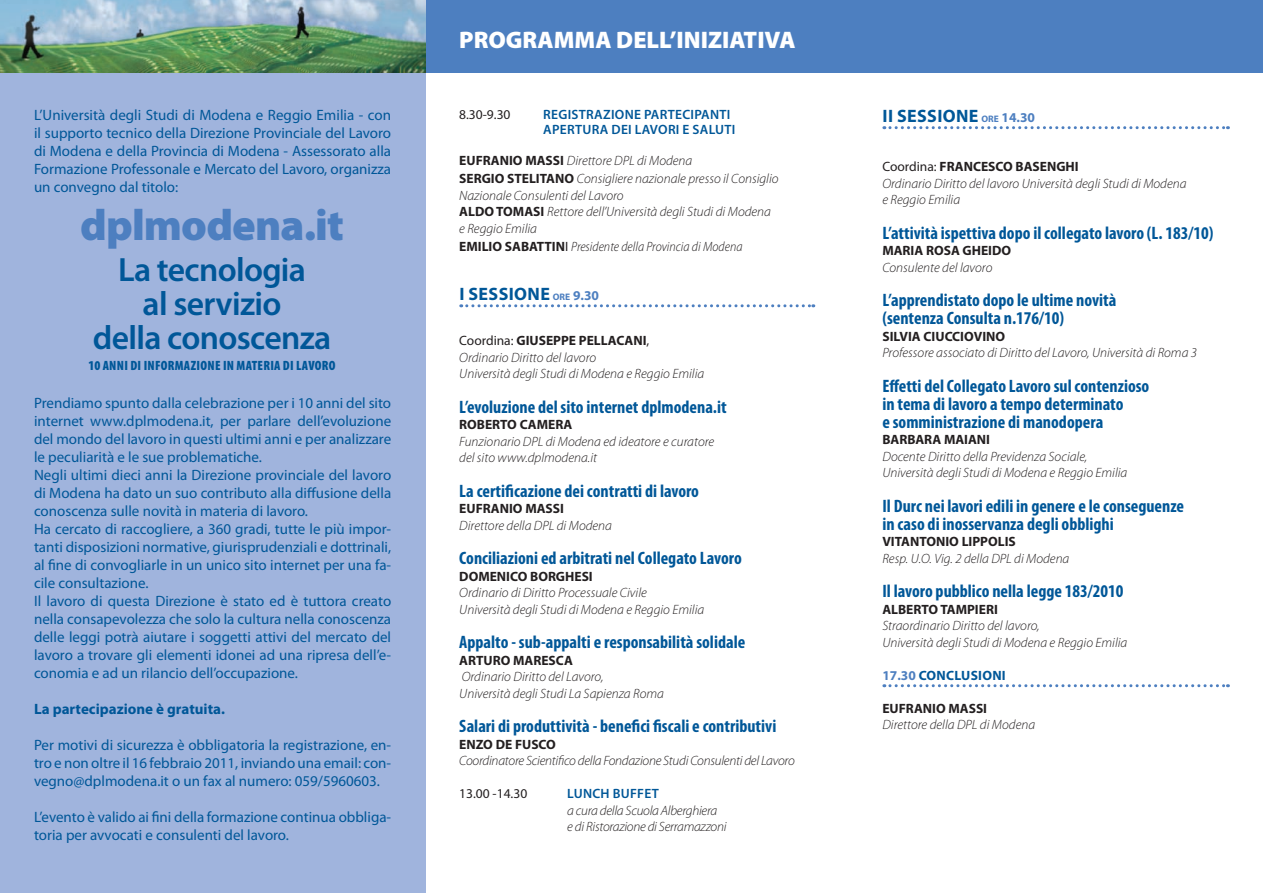
<style>
.page{position:relative;width:1263px;height:893px;background:#fff}
.page>*{position:absolute;margin:0;border:0;box-sizing:border-box;transform-origin:0 0}
.t1{font:900 43.8px "Myriad Pro";color:#4d7fc0}
.t2{font:600 33.75px/33.8px "Myriad Pro";letter-spacing:-.02em;color:#005798;text-align:center}
.t3{font:900 24px "Myriad Pro";color:#fff}
.t4{font:700 condensed 18px/18px "Myriad Pro";color:#005798}
.t5{font:700 18px "Myriad Pro";letter-spacing:.02em;color:#005798}
.t6{font:15px/18px "Myriad Pro";color:#005798;text-align:justify}
.t7{font:700 15px "Myriad Pro";color:#005798}
.t8{font:italic 300 13.5px/16.5px "Myriad Pro";color:#231f20}
.t9{font:700 13.5px "Myriad Pro";color:#231f20}
.t10{font:italic 300 13.5px/16.5px "Myriad Pro";letter-spacing:-.02em;color:#231f20}
.t11{font:600 13.5px/15px "Myriad Pro";letter-spacing:.02em;color:#005798}
.t12{font:italic 300 semi-condensed 13.5px "Myriad Pro";color:#231f20}
.t13{font:900 condensed 13.5px "Myriad Pro";letter-spacing:.02em;color:#005798}
.t14{font:13.5px "Myriad Pro";color:#231f20}
.t15{font:700 13.5px "Myriad Pro";letter-spacing:.02em;color:#005798}
.s1{font-weight:700;font-style:normal}
.s2{font-weight:700;font-style:normal;font-stretch:normal}
.s3{font-weight:400;font-style:normal;font-stretch:normal}
.s4{font-size:9.45px;color:#4d7fc0}
.s5{font-size:13.5px;color:#4d7fc0}
.s6{font-weight:400;font-style:normal}
.s7{color:#4d7fc0}
</style>
<div class="page">
<div style="left:0;top:0;width:425px;height:893px;background:#a0b4dd"></div>
<div style="left:0;top:0;width:1263px;height:72px;background:#4d7fc0"></div>
<svg style="left:461px;top:304px;width:353px;height:3px"></svg>
<svg style="left:884px;top:126px;width:344px;height:3px"></svg>
<svg style="left:884px;top:684px;width:344px;height:3px"></svg>
<img style="left:0;top:0;width:425px;height:72px">
<p class="t6" style="left:34px;top:105px;width:359px">L’Università degli Studi di Modena e Reggio Emilia - con il supporto tecnico della Direzione Provinciale del Lavoro di Modena e della Provincia di Modena - Assessorato alla Formazione Professonale e Mercato del Lavoro, organizza un convegno dal titolo:</p>
<h1 class="t1" style="left:80px;top:201px;width:265px">DPLMODENA.IT</h1>
<h2 class="t2" style="left:93px;top:252px;width:240px">LA TECNOLOGIA<br>AL SERVIZIO<br>DELLA CONOSCENZA</h2>
<p class="t13" style="left:88px;top:358px;width:249px">10 ANNI DI INFORMAZIONE IN MATERIA DI LAVORO</p>
<p class="t6" style="left:34px;top:393px;width:359px;text-align:left">Prendiamo spunto dalla celebrazione per i 10 anni del sito internet www.dplmodena.it, per parlare dell’evoluzione del mondo del lavoro in questi ultimi anni e per analizzare le peculiarità e le sue problematiche.<br>Negli ultimi dieci anni la Direzione provinciale del lavoro di Modena ha dato un suo contributo alla diffusione della conoscenza sulle novità in materia di lavoro.<br>Ha cercato di raccogliere, a 360 gradi, tutte le più impor&shy;tanti disposizioni normative, giurisprudenziali e dottrinali, al fine di convogliarle in un unico sito internet per una fa&shy;cile consultazione.<br>Il lavoro di questa Direzione è stato ed è tuttora creato nella consapevolezza che solo la cultura nella conoscenza delle leggi potrà aiutare i soggetti attivi del mercato del lavoro a trovare gli elementi idonei ad una ripresa dell’e&shy;conomia e ad un rilancio dell’occupazione.</p>
<p class="t7" style="left:34px;top:699px;width:192px">LA PARTECIPAZIONE È GRATUITA.</p>
<p class="t6" style="left:34px;top:735px;width:359px">Per motivi di sicurezza è obbligatoria la registrazione, en&shy;tro e non oltre il 16 febbraio 2011, inviando una email: con&shy;vegno@dplmodena.it o un fax al numero: 059/5960603.</p>
<p class="t6" style="left:34px;top:807px;width:359px">L’evento è valido ai fini della formazione continua obbliga&shy;toria per avvocati e consulenti del lavoro.</p>
<h3 class="t3" style="left:459px;top:26px;width:338px">PROGRAMMA DELL’INIZIATIVA</h3>
<p class="t14" style="left:459px;top:106px;width:53px">8.30-9.30</p>
<p class="t11" style="left:543px;top:106px;width:194px">REGISTRAZIONE PARTECIPANTI<br>APERTURA DEI LAVORI E SALUTI</p>
<p class="t8" style="left:459px;top:152px;width:321px;line-height:18px"><span class="s1">EUFRANIO MASSI</span> Direttore DPL di Modena<br><span class="s1">SERGIO STELITANO</span> Consigliere nazionale presso il Consiglio</p>
<p class="t8" style="left:459px;top:187px;width:313px">Nazionale Consulenti del Lavoro<br><span class="s1">ALDO TOMASI</span> Rettore dell’Università degli Studi di Modena e Reggio Emilia</p>
<p class="t12" style="left:459px;top:239px;width:285px"><span class="s2">EMILIO SABATTIN</span><span class="s3">I</span> Presidente della Provincia di Modena</p>
<p class="t5" style="left:459px;top:282px;width:141px">I SESSIONE <span class="s4">ORE</span> <span class="s5">9.30</span></p>
<p class="t8" style="left:459px;top:333px;width:246px"><span class="s6">Coordina:</span> <span class="s1">GIUSEPPE PELLACANI</span><span class="s6">,<br></span>Ordinario Diritto del lavoro<br>Università degli Studi di Modena e Reggio Emilia</p>
<p class="t4" style="left:459px;top:397px;width:269px">L’evoluzione del sito internet dplmodena.it</p>
<p class="t9" style="left:459px;top:416px;width:115px">ROBERTO CAMERA</p>
<p class="t8" style="left:459px;top:433px;width:256px">Funzionario DPL di Modena ed ideatore e curatore del sito www.dplmodena.it</p>
<p class="t4" style="left:459px;top:481px;width:241px">La certificazione dei contratti di lavoro</p>
<p class="t9" style="left:459px;top:500px;width:106px">EUFRANIO MASSI</p>
<p class="t8" style="left:459px;top:517px;width:154px">Direttore della DPL di Modena</p>
<p class="t4" style="left:459px;top:549px;width:284px">Conciliazioni ed arbitrati nel Collegato Lavoro</p>
<p class="t9" style="left:459px;top:567px;width:135px">DOMENICO BORGHESI</p>
<p class="t8" style="left:459px;top:585px;width:246px">Ordinario di Diritto Processuale Civile<br>Università degli Studi di Modena e Reggio Emilia</p>
<p class="t4" style="left:459px;top:633px;width:287px">Appalto - sub-appalti e responsabilità solidale</p>
<p class="t9" style="left:459px;top:651px;width:115px">ARTURO MARESCA</p>
<p class="t8" style="left:459px;top:669px;width:206px">Ordinario Diritto del Lavoro,<br>Università degli Studi La Sapienza Roma</p>
<p class="t4" style="left:459px;top:717px;width:319px">Salari di produttività - benefici fiscali e contributivi</p>
<p class="t9" style="left:459px;top:735px;width:98px">ENZO DE FUSCO</p>
<p class="t10" style="left:459px;top:753px;width:337px">Coordinatore Scientifico della Fondazione Studi Consulenti del Lavoro</p>
<p class="t14" style="left:459px;top:785px;width:69px">13.00 -14.30</p>
<p class="t11" style="left:567px;top:786px;width:93px">LUNCH BUFFET</p>
<p class="t10" style="left:567px;top:802px;width:161px">a cura della Scuola Alberghiera<br>e di Ristorazione di Serramazzoni</p>
<p class="t5" style="left:882px;top:104px;width:154px">II SESSIONE <span class="s4">ORE</span> <span class="s5">14.30</span></p>
<p class="t8" style="left:882px;top:159px;width:306px"><span class="s6">Coordina:</span> <span class="s1">FRANCESCO BASENGHI<br></span>Ordinario Diritto del lavoro Università degli Studi di Modena e Reggio Emilia</p>
<p class="t4" style="left:882px;top:224px;width:333px">L’attività ispettiva dopo il collegato lavoro (L. 183/10)</p>
<p class="t9" style="left:882px;top:242px;width:130px">MARIA ROSA GHEIDO</p>
<p class="t8" style="left:882px;top:260px;width:112px">Consulente del lavoro</p>
<p class="t4" style="left:882px;top:291px;width:235px">L’apprendistato dopo le ultime novità (sentenza Consulta n.176/10)</p>
<p class="t9" style="left:882px;top:328px;width:124px">SILVIA CIUCCIOVINO</p>
<p class="t8" style="left:882px;top:345px;width:316px">Professore associato di Diritto del Lavoro, Università di Roma 3</p>
<p class="t4" style="left:882px;top:377px;width:268px">Effetti del Collegato Lavoro sul contenzioso in tema di lavoro a tempo determinato<br>e somministrazione di manodopera</p>
<p class="t9" style="left:882px;top:431px;width:109px">BARBARA MAIANI</p>
<p class="t8" style="left:882px;top:449px;width:246px">Docente Diritto della Previdenza Sociale,<br>Università degli Studi di Modena e Reggio Emilia</p>
<p class="t4" style="left:882px;top:497px;width:303px">Il Durc nei lavori edili in genere e le conseguenze in caso di inosservanza degli obblighi</p>
<p class="t9" style="left:882px;top:533px;width:135px">VITANTONIO LIPPOLIS</p>
<p class="t8" style="left:882px;top:551px;width:189px">Resp. U.O. Vig. 2 della DPL di Modena</p>
<p class="t4" style="left:882px;top:582px;width:243px">Il lavoro pubblico nella legge 183/2010</p>
<p class="t9" style="left:882px;top:601px;width:117px">ALBERTO TAMPIERI</p>
<p class="t8" style="left:882px;top:618px;width:246px">Straordinario Diritto del lavoro,<br>Università degli Studi di Modena e Reggio Emilia</p>
<p class="t15" style="left:882px;top:667px;width:125px"><span class="s7">17.30</span> CONCLUSIONI</p>
<p class="t9" style="left:882px;top:700px;width:106px">EUFRANIO MASSI</p>
<p class="t8" style="left:882px;top:717px;width:154px">Direttore della DPL di Modena</p>
</div>
